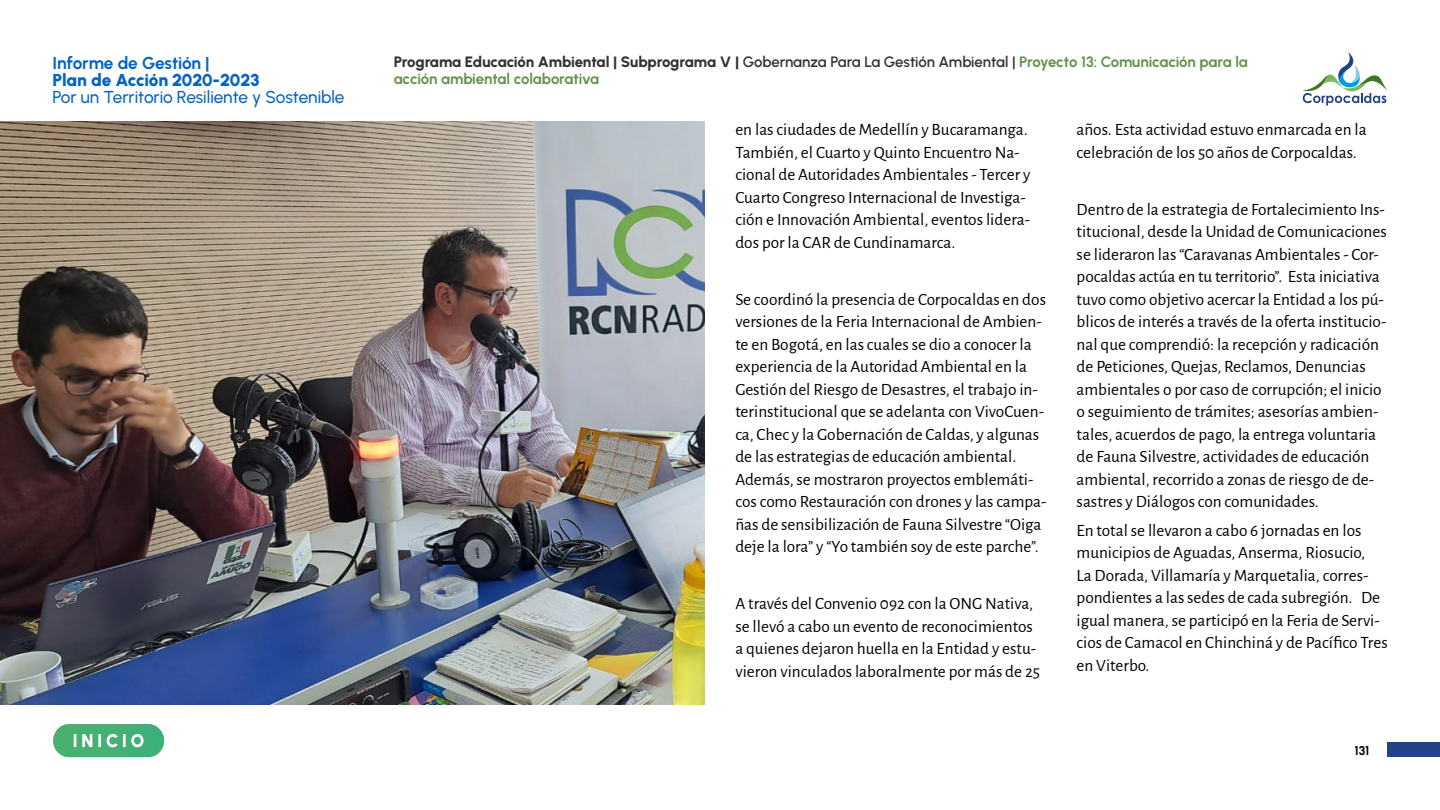
<style>
.page{position:relative;width:1440px;height:810px;background:#fff}
.page>*{position:absolute;margin:0;border:0;box-sizing:border-box;transform-origin:0 0}
.t1{font:17.25px/22.5px "Alegreya Sans";color:#000}
.t2{font:500 17.25px "Urbanist";letter-spacing:-.005em;color:#0563c1}
.t3{font:900 17.25px "Urbanist";letter-spacing:-.015em;color:#0563c1}
.t4{font:700 17.25px "Urbanist";letter-spacing:-.01em;color:#0563c1}
.t5{font:700 15px/17.2px "Urbanist";letter-spacing:-.01em;color:#64934e}
.t6{font:700 12.75px "Urbanist";color:#000}
.s1{font-weight:800;color:#333}
.s2{font-weight:600;color:#333}
</style>
<div class="page">
<svg style="left:1303px;top:52px;width:85px;height:54px"></svg>
<div style="left:1388px;top:743px;width:52px;height:14px;background:#214285"></div>
<img style="left:53px;top:724px;width:111px;height:33px">
<img style="left:0;top:122px;width:705px;height:583px">
<p class="t4" style="left:52px;top:51px;width:159px">Informe de Gestión |</p>
<p class="t3" style="left:52px;top:68px;width:209px">Plan de Acción 2020-2023</p>
<p class="t2" style="left:52px;top:86px;width:294px">Por un Territorio Resiliente y Sostenible</p>
<p class="t5" style="left:394px;top:52px;width:856px"><span class="s1">Programa Educación Ambiental | Subprograma V |</span> <span class="s2">Gobernanza Para La Gestión Ambiental |</span> Proyecto 13: Comunicación para la acción ambiental colaborativa</p>
<p class="t1" style="left:735px;top:118px;width:297px">en las ciudades de Medellín y Bucaramanga.<br>También, el Cuarto y Quinto Encuentro Na&shy;cional de Autoridades Ambientales - Tercer y Cuarto Congreso Internacional de Investiga&shy;ción e Innovación Ambiental, eventos lidera&shy;dos por la CAR de Cundinamarca.</p>
<p class="t1" style="left:1077px;top:118px;width:292px">años. Esta actividad estuvo enmarcada en la celebración de los 50 años de Corpocaldas.</p>
<p class="t1" style="left:1077px;top:197px;width:312px">Dentro de la estrategia de Fortalecimiento Ins&shy;titucional, desde la Unidad de Comunicaciones se lideraron las “Caravanas Ambientales - Cor&shy;pocaldas actúa en tu territorio”. Esta iniciativa tuvo como objetivo acercar la Entidad a los pú&shy;blicos de interés a través de la oferta institucio&shy;nal que comprendió: la recepción y radicación de Peticiones, Quejas, Reclamos, Denuncias ambientales o por caso de corrupción; el inicio o seguimiento de trámites; asesorías ambien&shy;tales, acuerdos de pago, la entrega voluntaria de Fauna Silvestre, actividades de educación ambiental, recorrido a zonas de riesgo de de&shy;sastres y Diálogos con comunidades.</p>
<p class="t1" style="left:1077px;top:518px;width:313px">En total se llevaron a cabo 6 jornadas en los municipios de Aguadas, Anserma, Riosucio,<br>La Dorada, Villamaría y Marquetalia, corres&shy;pondientes a las sedes de cada subregión. De igual manera, se participó en la Feria de Servi&shy;cios de Camacol en Chinchiná y de Pacífico Tres en Viterbo.</p>
<p class="t1" style="left:735px;top:287px;width:313px">Se coordinó la presencia de Corpocaldas en dos versiones de la Feria Internacional de Ambien&shy;te en Bogotá, en las cuales se dio a conocer la experiencia de la Autoridad Ambiental en la Gestión del Riesgo de Desastres, el trabajo in&shy;terinstitucional que se adelanta con VivoCuen&shy;ca, Chec y la Gobernación de Caldas, y algunas de las estrategias de educación ambiental.<br>Además, se mostraron proyectos emblemáti&shy;cos como Restauración con drones y las campa&shy;ñas de sensibilización de Fauna Silvestre “Oiga deje la lora” y “Yo también soy de este parche”.</p>
<p class="t1" style="left:735px;top:592px;width:306px">A través del Convenio 092 con la ONG Nativa, se llevó a cabo un evento de reconocimientos a quienes dejaron huella en la Entidad y estu&shy;vieron vinculados laboralmente por más de 25</p>
<p class="t6" style="left:1355px;top:741px;width:16px">131</p>
</div>
